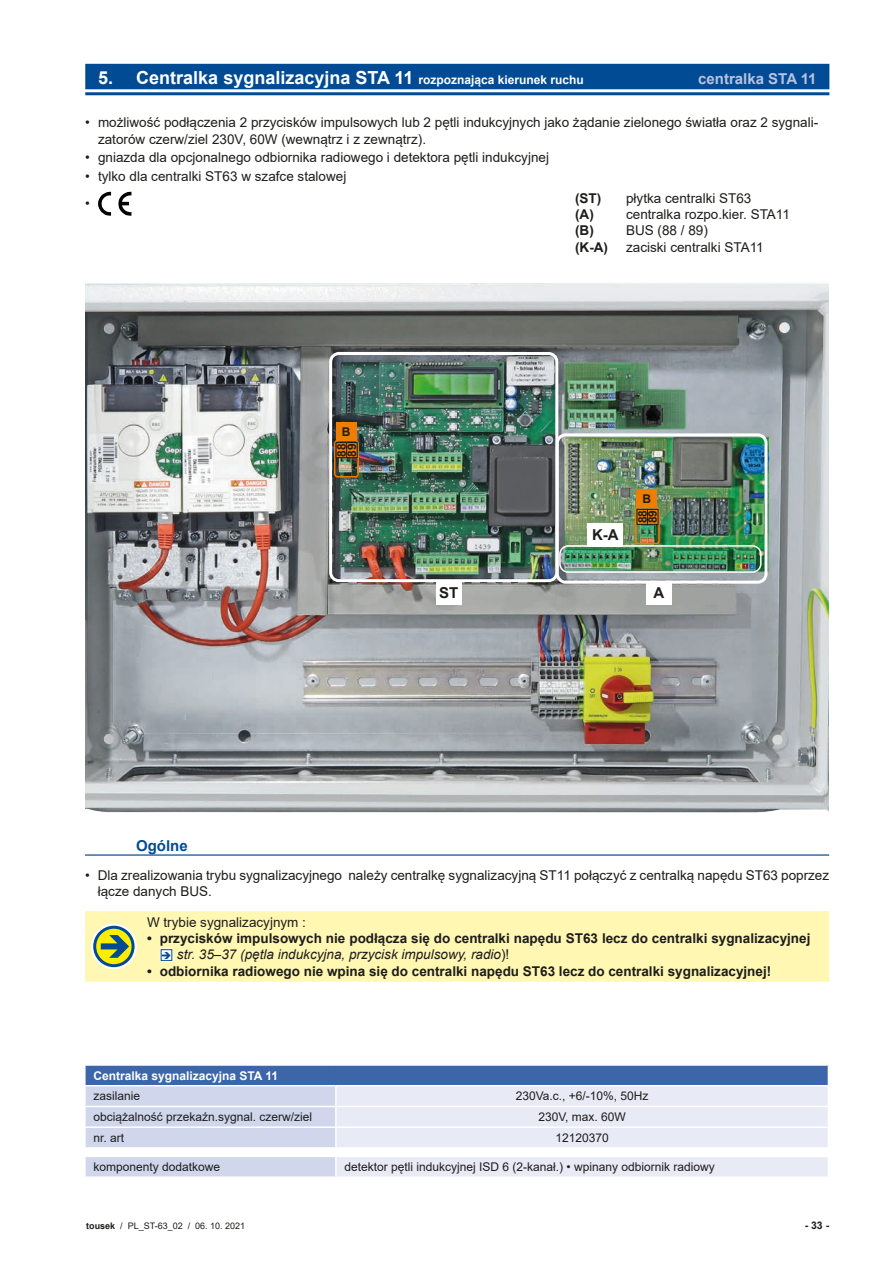
<style>
.page{position:relative;width:893px;height:1263px;background:#fff}
.page>*{position:absolute;margin:0;border:0;box-sizing:border-box;transform-origin:0 0}
.t1{font:700 18px "Arial";color:#fff}
.t2{font:700 15px "Arial";color:#b9c1e0}
.t3{font:700 15px "Arial";color:#004b94}
.t4{font:700 15px "Arial";color:#1d1d1b}
.t5{font:13.5px/16.2px "Arial";color:#1d1d1b}
.t6{font:700 13.5px "Arial";color:#1d1d1b}
.t7{font:italic 13.5px "Arial";color:#1d1d1b}
.t8{font:12px "Arial";color:#1d1d1b}
.t9{font:700 12px "Arial";color:#fff}
.t10{font:700 12px/10.2px "Arial";color:#1d1d1b}
.t11{font:700 10.5px "Arial";color:#1d1d1b}
.t12{font:9px "Arial";color:#1d1d1b}
.s1{font-size:12px}
.s2{font-weight:700}
.s3{color:#004b94}
.s4{font-style:normal}
</style>
<div class="page">
<div style="left:85px;top:64px;width:744px;height:25px;background:#004b94"></div>
<hr style="left:85px;top:92px;width:744px;height:3px;background:#004b94">
<svg style="left:98px;top:192px;width:13px;height:24px"></svg>
<svg style="left:118px;top:192px;width:13px;height:24px"></svg>
<hr style="left:85px;top:854px;width:744px;height:2px;background:#004b94">
<div style="left:85px;top:911px;width:744px;height:71px;background:#fff7b2"></div>
<svg style="left:92px;top:924px;width:44px;height:45px"></svg>
<div style="left:91px;top:923px;width:46px;height:46px;border:1px solid #fff;border-radius:50%"></div>
<svg style="left:95px;top:927px;width:38px;height:39px"></svg>
<div style="left:93px;top:926px;width:42px;height:41px;border:3px solid #004b94;border-radius:50%"></div>
<svg style="left:101px;top:935px;width:28px;height:23px"></svg>
<div style="left:160px;top:948px;width:13px;height:14px;background:#fff;border:1px solid #fff"></div>
<div style="left:161px;top:949px;width:11px;height:12px;border:1px solid #004b94"></div>
<svg style="left:85px;top:1066px;width:743px;height:111px;background:#c7d1e7"></svg>
<hr style="left:336px;top:1156px;width:493px;height:1px;background:#fff">
<hr style="left:336px;top:1176px;width:493px;height:2px;background:#fff">
<img style="left:85px;top:283px;width:744px;height:530px">
<div style="left:556px;top:433px;width:211px;height:151px;border:3px solid #fff;border-radius:8px"></div>
<div style="left:436px;top:581px;width:25px;height:24px;background:#fff"></div>
<div style="left:646px;top:581px;width:25px;height:24px;background:#fff"></div>
<div style="left:635px;top:507px;width:25px;height:37px;border:2px solid #ef7d00;border-radius:3px"></div>
<div style="left:637px;top:489px;width:20px;height:19px;background:#ef7d00"></div>
<div style="left:637px;top:509px;width:10px;height:15px;background:#ef7d00"></div>
<div style="left:637px;top:509px;width:11px;height:16px;border:1px solid #1d1d1b"></div>
<div style="left:647px;top:509px;width:11px;height:15px;background:#ef7d00"></div>
<div style="left:647px;top:509px;width:11px;height:16px;border:1px solid #1d1d1b"></div>
<div style="left:334px;top:440px;width:25px;height:37px;border:2px solid #ef7d00;border-radius:3px"></div>
<div style="left:336px;top:423px;width:20px;height:18px;background:#ef7d00"></div>
<div style="left:336px;top:443px;width:11px;height:15px;background:#ef7d00"></div>
<div style="left:336px;top:442px;width:11px;height:16px;border:1px solid #1d1d1b"></div>
<div style="left:347px;top:443px;width:10px;height:15px;background:#ef7d00"></div>
<div style="left:346px;top:442px;width:11px;height:16px;border:1px solid #1d1d1b"></div>
<div style="left:559px;top:545px;width:203px;height:28px;border:2px solid #fff;border-radius:8px"></div>
<div style="left:587px;top:523px;width:36px;height:23px;background:#fff"></div>
<div style="left:329px;top:352px;width:229px;height:230px;border:3px solid #fff;border-radius:8px"></div>
<h1 class="t1" style="left:98px;top:65px;width:487px">5. Centralka sygnalizacyjna STA 11 <span class="s1">rozpoznająca kierunek ruchu</span></h1>
<p class="t2" style="left:698px;top:68px;width:120px">centralka STA 11</p>
<p class="t5" style="left:98px;top:114px;width:722px;text-indent:-13px">• możliwość podłączenia 2 przycisków impulsowych lub 2 pętli indukcyjnych jako żądanie zielonego światła oraz 2 sygnali&shy;zatorów czerw/ziel 230V, 60W (wewnątrz i z zewnątrz).</p>
<p class="t5" style="left:85px;top:149px;width:465px">• gniazda dla opcjonalnego odbiornika radiowego i detektora pętli indukcyjnej</p>
<p class="t5" style="left:85px;top:162px;width:263px;line-height:27.9px">• tylko dla centralki ST63 w szafce stalowej •</p>
<p class="t5" style="left:575px;top:190px;width:216px"><span class="s2">(ST)</span> płytka centralki ST63<br><span class="s2">(A)</span> centralka rozpo.kier. STA11 <span class="s2">(B)</span> BUS (88 / 89)<br><span class="s2">(K-A)</span></p>
<p class="t5" style="left:626px;top:239px;width:139px">zaciski centralki STA11</p>
<p class="t10" style="left:342px;top:427px;width:10px">B</p>
<p class="t10" style="left:337px;top:457px;width:15px;rotate:-90deg">88<br>89</p>
<p class="t4" style="left:592px;top:524px;width:28px">K-A</p>
<p class="t10" style="left:643px;top:494px;width:10px">B</p>
<p class="t10" style="left:638px;top:523px;width:15px;rotate:-90deg">88<br>89</p>
<p class="t4" style="left:439px;top:582px;width:21px">ST</p>
<p class="t4" style="left:653px;top:582px;width:12px">A</p>
<p class="t3" style="left:136px;top:835px;width:53px">Ogólne</p>
<p class="t5" style="left:98px;top:867px;width:733px;text-indent:-13px">• Dla zrealizowania trybu sygnalizacyjnego należy centralkę sygnalizacyjną ST11 połączyć z centralką napędu ST63 poprzez łącze danych BUS.</p>
<p class="t5" style="left:147px;top:914px;width:161px">W trybie sygnalizacyjnym :</p>
<p class="t6" style="left:147px;top:929px;width:665px">• przycisków impulsowych nie podłącza się do centralki napędu ST63 lecz do centralki sygnalizacyjnej</p>
<p class="t7" style="left:161px;top:946px;width:350px"><span class="s3">➔</span> str. 35–37 (pętla indukcyjna, przycisk impulsowy, radio<span class="s4">)!</span></p>
<p class="t6" style="left:147px;top:961px;width:626px">• odbiornika radiowego nie wpina się do centralki napędu ST63 lecz do centralki sygnalizacyjnej!</p>
<p class="t9" style="left:93px;top:1067px;width:186px">Centralka sygnalizacyjna STA 11</p>
<p class="t8" style="left:93px;top:1088px;width:48px">zasilanie</p>
<p class="t8" style="left:516px;top:1088px;width:134px">230Va.c., +6/-10%, 50Hz</p>
<p class="t8" style="left:93px;top:1109px;width:220px">obciążalność przekaźn.sygnal. czerw/ziel</p>
<p class="t8" style="left:538px;top:1109px;width:89px">230V, max. 60W</p>
<p class="t8" style="left:93px;top:1129px;width:32px">nr. art</p>
<p class="t8" style="left:555px;top:1129px;width:55px">12120370</p>
<p class="t8" style="left:93px;top:1159px;width:128px">komponenty dodatkowe</p>
<p class="t8" style="left:344px;top:1159px;width:372px">detektor pętli indukcyjnej ISD 6 (2-kanał.) • wpinany odbiornik radiowy</p>
<p class="t12" style="left:86px;top:1219px;width:161px"><span class="s2">tousek</span> / PL_ST-63_02 / 06. 10. 2021</p>
<p class="t11" style="left:805px;top:1218px;width:26px">- 33 -</p>
</div>
